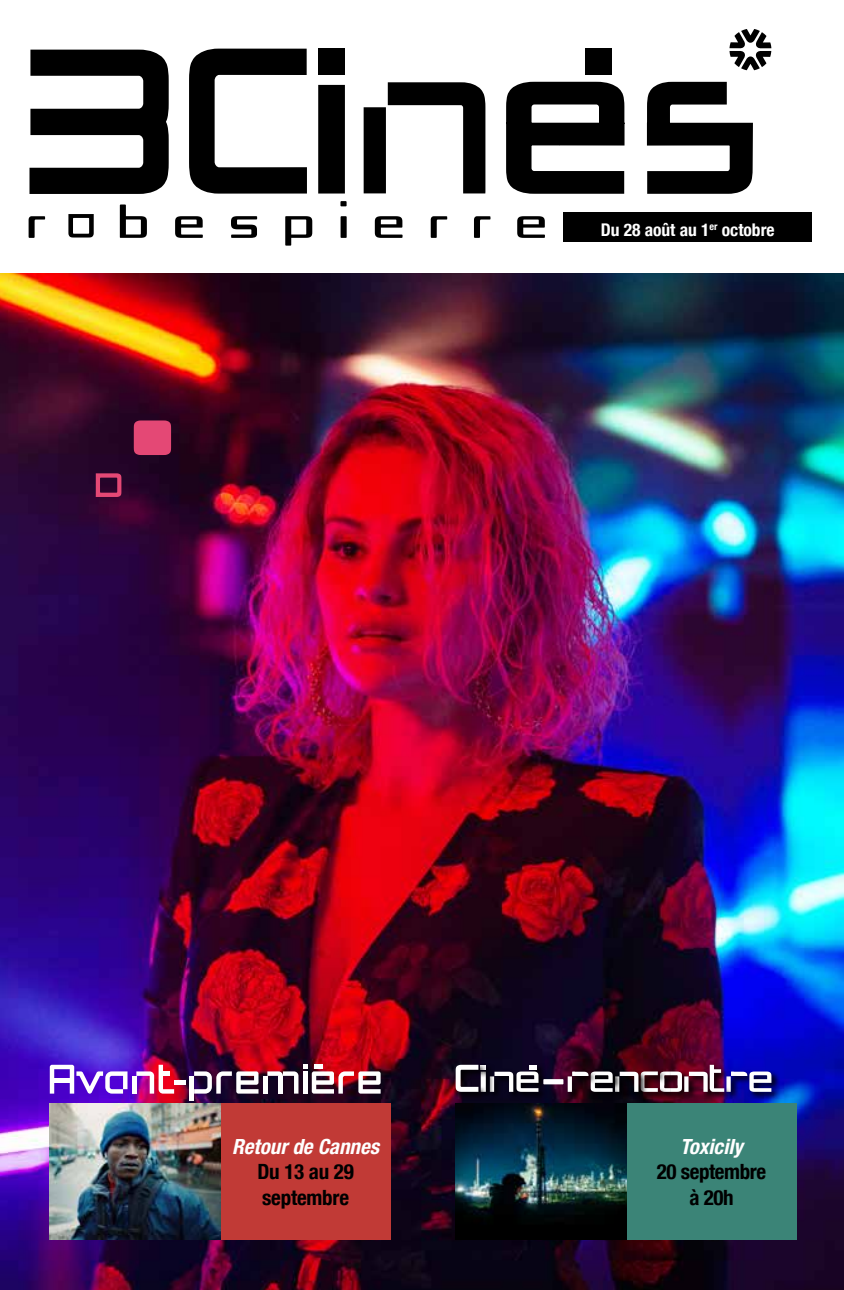
<style>
.page{position:relative;width:844px;height:1290px;background:#fff}
.page>*{position:absolute;margin:0;border:0;box-sizing:border-box;transform-origin:0 0}
.t1{font:700 condensed 21px/25.4px "Helvetica Neue";letter-spacing:-.01em;color:#000}
.t2{font:italic 700 condensed 21px "Helvetica Neue";color:#fff}
.t3{font:700 condensed 17.5px "Helvetica Neue";color:#fff}
</style>
<div class="page">
<img style="left:0;top:273px;width:843px;height:1017px">
<div style="left:318px;top:48px;width:27px;height:27px;background:#000"></div>
<svg style="left:29px;top:50px;width:140px;height:144px"></svg>
<svg style="left:189px;top:49px;width:156px;height:145px"></svg>
<svg style="left:646px;top:81px;width:107px;height:113px"></svg>
<svg style="left:506px;top:81px;width:119px;height:113px"></svg>
<svg style="left:363px;top:82px;width:123px;height:112px"></svg>
<svg style="left:29px;top:201px;width:516px;height:45px"></svg>
<svg style="left:729px;top:29px;width:42px;height:41px"></svg>
<div style="left:585px;top:48px;width:26px;height:27px;background:#000"></div>
<div style="left:563px;top:213px;width:248px;height:29px;background:#000"></div>
<svg style="left:134px;top:420px;width:37px;height:35px"></svg>
<svg style="left:96px;top:473px;width:25px;height:24px"></svg>
<img style="left:50px;top:1103px;width:171px;height:136px">
<div style="left:221px;top:1103px;width:169px;height:136px;background:#c13a36"></div>
<img style="left:455px;top:1103px;width:171px;height:136px">
<div style="left:626px;top:1103px;width:169px;height:136px;background:#3b8477"></div>
<div style="left:492px;top:1070px;width:30px;height:30px;background:#08041c"></div>
<div style="left:478px;top:1069px;width:16px;height:31px;background:#060317"></div>
<div style="left:478px;top:1063px;width:16px;height:15px;background:#08041e"></div>
<svg style="left:453px;top:1063px;width:34px;height:37px"></svg>
<div style="left:527px;top:1063px;width:19px;height:15px;background:#0e0324"></div>
<div style="left:514px;top:1069px;width:33px;height:31px;background:#050316"></div>
<svg style="left:666px;top:1092px;width:2px;height:8px"></svg>
<svg style="left:668px;top:1092px;width:14px;height:8px"></svg>
<svg style="left:732px;top:1092px;width:7px;height:8px"></svg>
<svg style="left:647px;top:1092px;width:19px;height:8px"></svg>
<svg style="left:628px;top:1092px;width:19px;height:8px"></svg>
<div style="left:613px;top:1074px;width:15px;height:26px;background:#080209"></div>
<svg style="left:697px;top:1092px;width:10px;height:8px"></svg>
<svg style="left:682px;top:1092px;width:15px;height:8px"></svg>
<div style="left:588px;top:1069px;width:33px;height:31px;background:#030108"></div>
<svg style="left:747px;top:1069px;width:33px;height:31px"></svg>
<svg style="left:565px;top:1092px;width:15px;height:8px"></svg>
<svg style="left:707px;top:1063px;width:25px;height:37px"></svg>
<svg style="left:455px;top:1065px;width:316px;height:27px"></svg>
<hr style="left:132px;top:1076px;width:4px;height:17px;background:#fff">
<hr style="left:263px;top:1076px;width:4px;height:17px;background:#fff">
<svg style="left:267px;top:1065px;width:113px;height:28px"></svg>
<svg style="left:136px;top:1065px;width:38px;height:28px"></svg>
<svg style="left:50px;top:1065px;width:77px;height:28px"></svg>
<hr style="left:190px;top:1076px;width:4px;height:24px;background:#fff">
<svg style="left:194px;top:1071px;width:64px;height:22px"></svg>
<div style="left:161px;top:1071px;width:9px;height:5px;background:#fff"></div>
<div style="left:174px;top:1080px;width:11px;height:5px;background:#fff"></div>
<p class="t3" style="left:600px;top:215px;width:175px">Du 28 août au 1<sup>er</sup> octobre</p>
<p class="t2" style="left:232px;top:1134px;width:148px">Retour de Cannes</p>
<p class="t1" style="left:257px;top:1158px;width:98px">Du 13 au 29 septembre</p>
<p class="t2" style="left:680px;top:1134px;width:64px">Toxicily</p>
<p class="t1" style="left:656px;top:1158px;width:111px;text-align:center">20 septembre à 20h</p>
</div>
